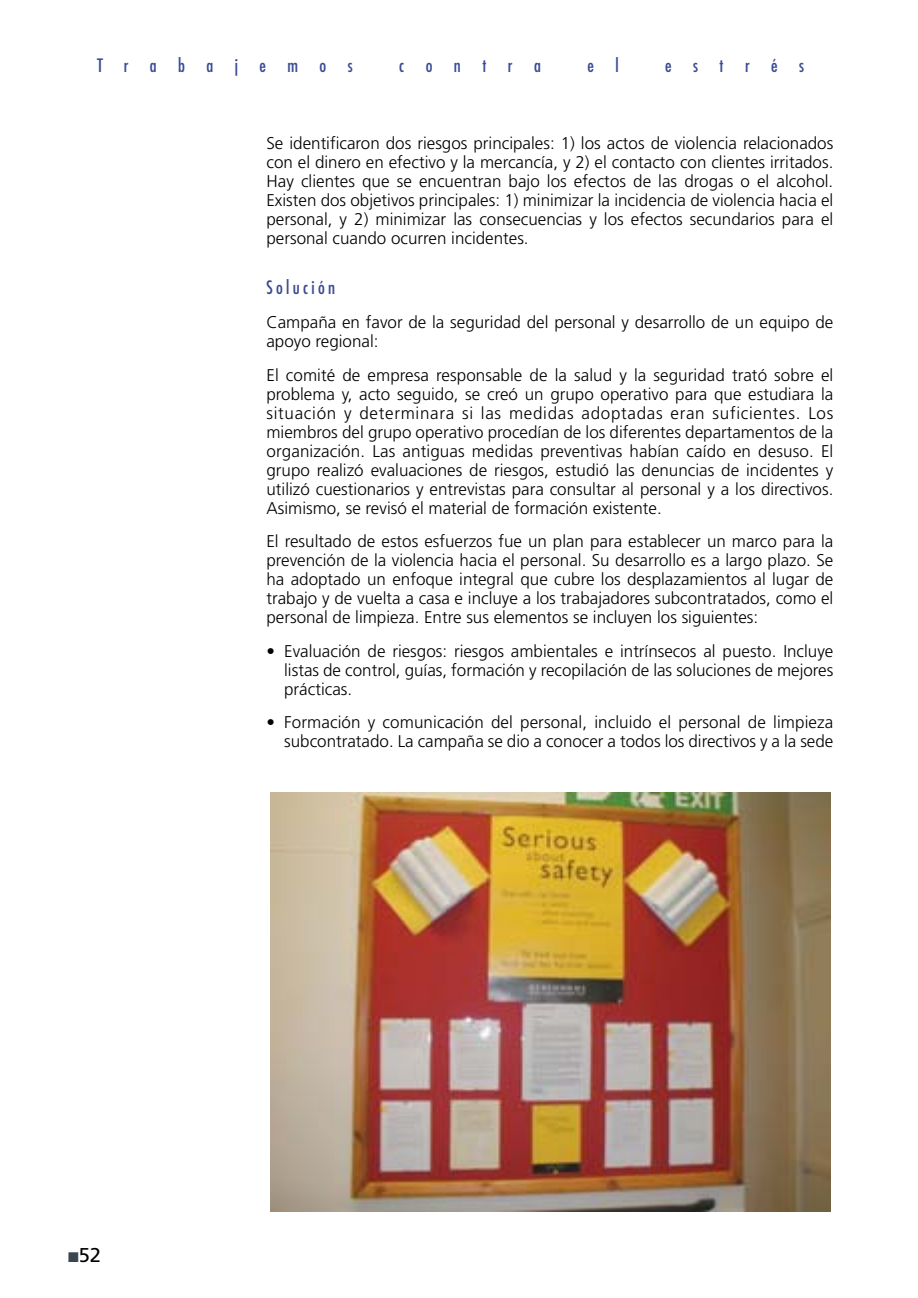
<style>
.page{position:relative;width:918px;height:1298px;background:#fff}
.page>*{position:absolute;margin:0;border:0;box-sizing:border-box;transform-origin:0 0}
.t1{font:20px "Frutiger";color:#000}
.t2{font:condensed 18px "Futura";letter-spacing:1.19em;color:#3b4a93}
.t3{font:condensed 18px "Futura";letter-spacing:.185em;color:#3b4a93}
.t4{font:300 17px/19px "Frutiger";color:#000;text-align:justify}
.s1{color:#374650}
</style>
<div class="page">
<img style="left:271px;top:793px;width:560px;height:418px">
<p class="t2" style="left:97px;top:57px;width:257px">Trabajemos</p>
<p class="t2" style="left:399px;top:57px;width:143px">contra</p>
<p class="t2" style="left:587px;top:57px;width:33px">e l</p>
<p class="t2" style="left:665px;top:57px;width:140px">estrés</p>
<p class="t4" style="left:266px;top:135px;width:568px">Se identificaron dos riesgos principales: 1) los actos de violencia relacionados con el dinero en efectivo y la mercancía, y 2) el contacto con clientes irritados.<br>Hay clientes que se encuentran bajo los efectos de las drogas o el alcohol.<br>Existen dos objetivos principales: 1) minimizar la incidencia de violencia hacia el personal, y 2) minimizar las consecuencias y los efectos secundarios para el personal cuando ocurren incidentes.</p>
<p class="t3" style="left:266px;top:279px;width:70px">Solución</p>
<p class="t4" style="left:266px;top:314px;width:568px">Campaña en favor de la seguridad del personal y desarrollo de un equipo de apoyo regional:</p>
<p class="t4" style="left:266px;top:366px;width:568px">El comité de empresa responsable de la salud y la seguridad trató sobre el problema y, acto seguido, se creó un grupo operativo para que estudiara la situación y determinara si las medidas adoptadas eran suficientes. Los miembros del grupo operativo procedían de los diferentes departamentos de la organización. Las antiguas medidas preventivas habían caído en desuso. El grupo realizó evaluaciones de riesgos, estudió las denuncias de incidentes y utilizó cuestionarios y entrevistas para consultar al personal y a los directivos.<br>Asimismo, se revisó el material de formación existente.</p>
<p class="t4" style="left:266px;top:533px;width:568px">El resultado de estos esfuerzos fue un plan para establecer un marco para la prevención de la violencia hacia el personal. Su desarrollo es a largo plazo. Se ha adoptado un enfoque integral que cubre los desplazamientos al lugar de trabajo y de vuelta a casa e incluye a los trabajadores subcontratados, como el personal de limpieza. Entre sus elementos se incluyen los siguientes:</p>
<p class="t4" style="left:284px;top:643px;width:551px;text-indent:-18px">• Evaluación de riesgos: riesgos ambientales e intrínsecos al puesto. Incluye listas de control, guías, formación y recopilación de las soluciones de mejores prácticas.</p>
<p class="t4" style="left:266px;top:714px;width:568px;text-align:right">• Formación y comunicación del personal, incluido el personal de limpieza subcontratado. La campaña se dio a conocer a todos los directivos y a la sede</p>
<p class="t1" style="left:68px;top:1247px;width:34px"><span class="s1">■</span>52</p>
</div>
